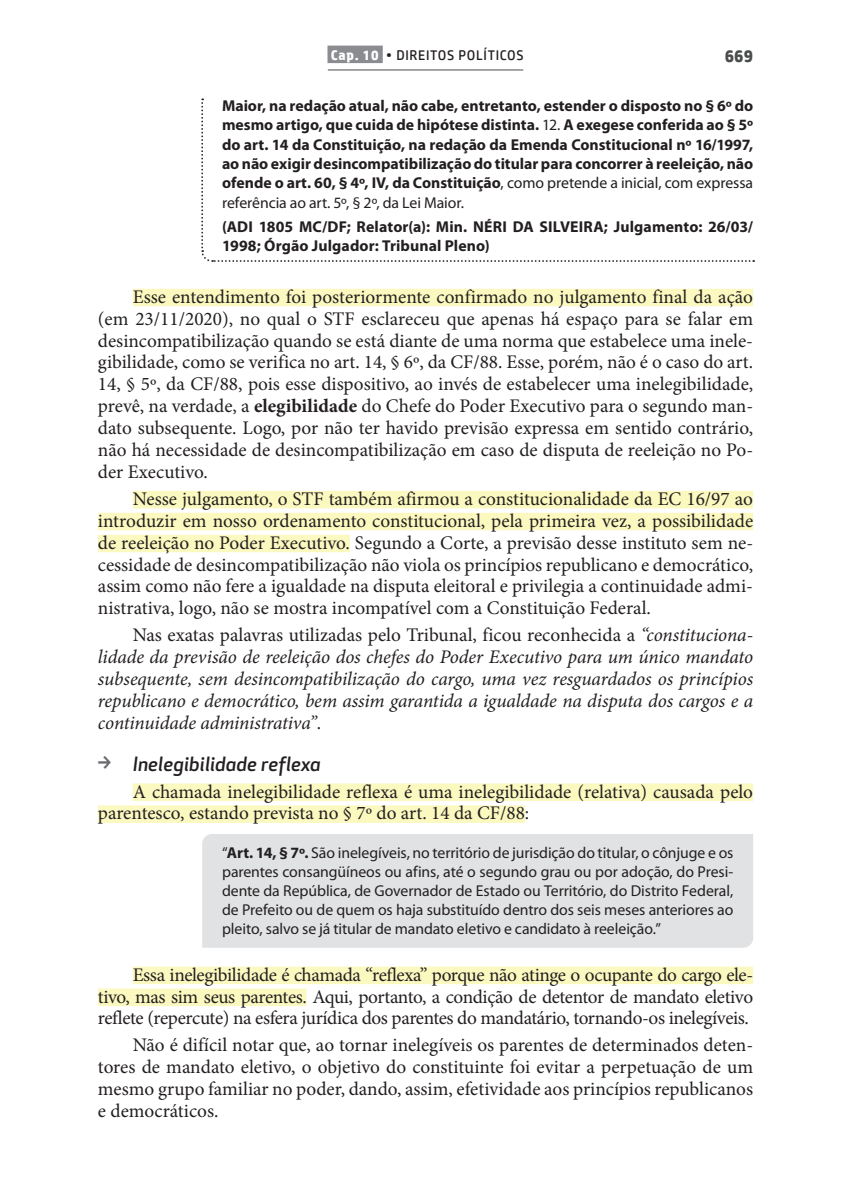
<style>
.page{position:relative;width:843px;height:1193px;background:#fff}
.page>*{position:absolute;margin:0;border:0;box-sizing:border-box;transform-origin:0 0}
.t1{font:19.25px/21.9px "Minion Pro";color:#231f20;text-align:justify}
.t2{font:italic 19.25px/21.9px "Minion Pro";letter-spacing:-.01em;color:#231f20;text-align:justify}
.t3{font:italic 500 19.25px "Apex New";letter-spacing:.01em;color:#231f20}
.t4{font:700 17.5px "HP Simplified";color:#4b4c4d}
.t5{font:700 15.75px/19.2px "Myriad Pro";letter-spacing:.005em;color:#231f20;text-align:justify}
.t6{font:15.75px/18.9px "Myriad Pro";letter-spacing:-.005em;color:#231f20;text-align:justify}
.t7{font:14px "HP Simplified";letter-spacing:.05em;color:#231f20}
.s1{font-weight:700;color:#fff}
.s2{font-weight:400}
.s3{font-weight:700}
.s4{font-style:normal}
</style>
<div class="page">
<hr style="left:328px;top:69px;width:195px;height:1px;background:#4b4c4d">
<div style="left:327px;top:46px;width:56px;height:17px;background:#8a8c8f"></div>
<svg style="left:201px;top:98px;width:553px;height:164px"></svg>
<div style="left:133px;top:289px;width:620px;height:17px;background:#fbf8c0"></div>
<div style="left:133px;top:491px;width:620px;height:17px;background:#fbf8c0"></div>
<div style="left:98px;top:512px;width:655px;height:18px;background:#fbf8c0"></div>
<div style="left:98px;top:534px;width:252px;height:18px;background:#fbf8c0"></div>
<div style="left:133px;top:783px;width:620px;height:17px;background:#fbf8c0"></div>
<div style="left:98px;top:805px;width:427px;height:17px;background:#fbf8c0"></div>
<div style="left:202px;top:834px;width:551px;height:113px;background:#e1e2e4"></div>
<div style="left:133px;top:966px;width:620px;height:17px;background:#fbf8c0"></div>
<div style="left:98px;top:988px;width:208px;height:17px;background:#fbf8c0"></div>
<p class="t7" style="left:331px;top:47px;width:194px"><span class="s1">Cap. 10</span> • DIREITOS POLÍTICOS</p>
<p class="t4" style="left:724px;top:46px;width:30px">669</p>
<p class="t5" style="left:222px;top:96px;width:532px">Maior, na redação atual, não cabe, entretanto, estender o disposto no § 6º do mesmo artigo, que cuida de hipótese distinta. <span class="s2">12.</span> A exegese conferida ao § 5º do art. 14 da Constituição, na redação da Emenda Constitucional nº 16/1997, ao não exigir desincompatibilização do titular para concorrer à reeleição, não ofende o art. 60, § 4º, IV, da Constituição<span class="s2">, como pretende a inicial, com expressa referência ao art. 5º, § 2º, da Lei Maior.</span></p>
<p class="t5" style="left:222px;top:216px;width:532px">(ADI 1805 MC/DF; Relator(a): Min. NÉRI DA SILVEIRA; Julgamento: 26/03/<br>1998; Órgão Julgador: Tribunal Pleno)</p>
<p class="t1" style="left:98px;top:286px;width:656px;text-indent:35px">Esse entendimento foi posteriormente confirmado no julgamento final da ação (em 23/11/2020), no qual o STF esclareceu que apenas há espaço para se falar em desincompatibilização quando se está diante de uma norma que estabelece uma inele&shy;gibilidade, como se verifica no art. 14, § 6º, da CF/88. Esse, porém, não é o caso do art.<br>14, § 5º, da CF/88, pois esse dispositivo, ao invés de estabelecer uma inelegibilidade, prevê, na verdade, a <span class="s3">elegibilidade</span> do Chefe do Poder Executivo para o segundo man&shy;dato subsequente. Logo, por não ter havido previsão expressa em sentido contrário, não há necessidade de desincompatibilização em caso de disputa de reeleição no Po&shy;der Executivo.</p>
<p class="t1" style="left:98px;top:488px;width:656px;text-indent:35px">Nesse julgamento, o STF também afirmou a constitucionalidade da EC 16/97 ao introduzir em nosso ordenamento constitucional, pela primeira vez, a possibilidade de reeleição no Poder Executivo. Segundo a Corte, a previsão desse instituto sem ne&shy;cessidade de desincompatibilização não viola os princípios republicano e democrático, assim como não fere a igualdade na disputa eleitoral e privilegia a continuidade admi&shy;nistrativa, logo, não se mostra incompatível com a Constituição Federal.</p>
<p class="t2" style="left:98px;top:624px;width:656px;text-indent:35px"><span class="s4">Nas exatas palavras utilizadas pelo Tribunal, ficou reconhecida a</span> “constituciona&shy;lidade da previsão de reeleição dos chefes do Poder Executivo para um único mandato subsequente, sem desincompatibilização do cargo, uma vez resguardados os princípios republicano e democrático, bem assim garantida a igualdade na disputa dos cargos e a continuidade administrativa”<span class="s4">.</span></p>
<p class="t3" style="left:133px;top:750px;width:189px">Inelegibilidade reflexa</p>
<p class="t1" style="left:98px;top:780px;width:656px;text-indent:35px">A chamada inelegibilidade reflexa é uma inelegibilidade (relativa) causada pelo parentesco, estando prevista no § 7º do art. 14 da CF/88:</p>
<p class="t6" style="left:222px;top:843px;width:513px">“<span class="s3">Art. 14, § 7º.</span> São inelegíveis, no território de jurisdição do titular, o cônjuge e os parentes consangüíneos ou afins, até o segundo grau ou por adoção, do Presi&shy;dente da República, de Governador de Estado ou Território, do Distrito Federal, de Prefeito ou de quem os haja substituído dentro dos seis meses anteriores ao pleito, salvo se já titular de mandato eletivo e candidato à reeleição.”</p>
<p class="t1" style="left:98px;top:963px;width:656px;text-indent:35px">Essa inelegibilidade é chamada “reflexa” porque não atinge o ocupante do cargo ele&shy;tivo, mas sim seus parentes. Aqui, portanto, a condição de detentor de mandato eletivo reflete (repercute) na esfera jurídica dos parentes do mandatário, tornando-os inelegíveis.</p>
<p class="t1" style="left:98px;top:1034px;width:656px;text-indent:35px">Não é difícil notar que, ao tornar inelegíveis os parentes de determinados deten&shy;tores de mandato eletivo, o objetivo do constituinte foi evitar a perpetuação de um mesmo grupo familiar no poder, dando, assim, efetividade aos princípios republicanos e democráticos.</p>
</div>
